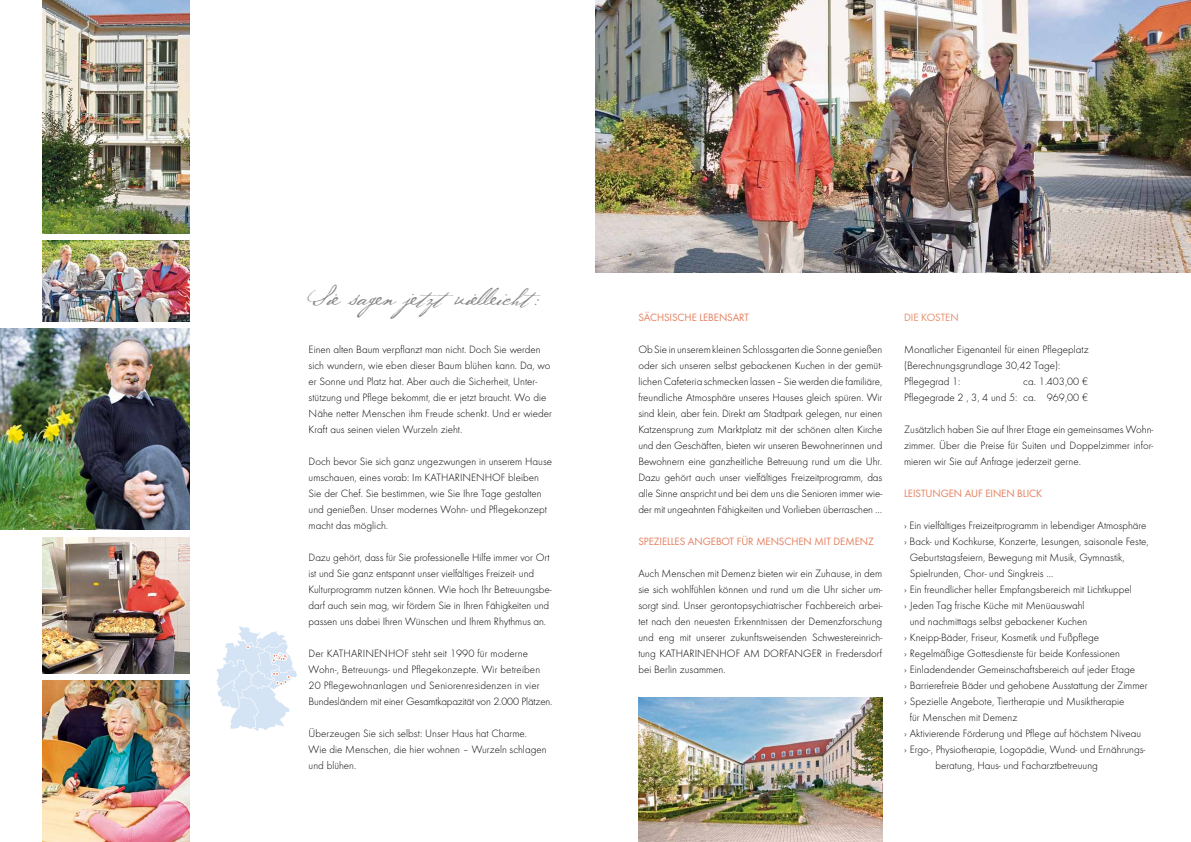
<style>
.page{position:relative;width:1191px;height:842px;background:#fff}
.page>*{position:absolute;margin:0;border:0;box-sizing:border-box;transform-origin:0 0}
.t1{font:26px "Baker Script";letter-spacing:-.03em;color:#87888a}
.t2{font:300 11px/16px "Futura T";color:#000}
.t3{font:11px "Futura T Boo";letter-spacing:-.005em;color:#e58160}
.t4{font:11px "Futura T Boo";letter-spacing:-.005em;color:#e88e6f}
</style>
<div class="page">
<img style="left:43px;top:537px;width:147px;height:136px">
<svg style="left:216px;top:626px;width:81px;height:105px"></svg>
<img style="left:43px;top:0;width:147px;height:233px">
<img style="left:43px;top:241px;width:146px;height:80px">
<img style="left:43px;top:681px;width:146px;height:161px">
<img style="left:0;top:329px;width:190px;height:200px">
<img style="left:595px;top:0;width:596px;height:273px">
<img style="left:638px;top:698px;width:244px;height:144px">
<h1 class="t1" style="left:309px;top:281px;width:232px">Sie sagen jetzt vielleicht :</h1>
<p class="t2" style="left:308px;top:342px;width:245px">Einen alten Baum verpflanzt man nicht. Doch Sie werden sich wundern, wie eben dieser Baum blühen kann. Da, wo er Sonne und Platz hat. Aber auch die Sicherheit, Unter&shy;stützung und Pflege bekommt, die er jetzt braucht. Wo die Nähe netter Menschen ihm Freude schenkt. Und er wieder Kraft aus seinen vielen Wurzeln zieht.</p>
<p class="t2" style="left:308px;top:454px;width:245px">Doch bevor Sie sich ganz ungezwungen in unserem Hause umschauen, eines vorab: Im KATHARINENHOF</p>
<p class="t2" style="left:308px;top:470px;width:240px;text-indent:199px">bleiben Sie der Chef. Sie bestimmen, wie Sie Ihre Tage gestalten und genießen. Unser modernes Wohn- und Pflegekonzept macht das möglich.</p>
<p class="t2" style="left:308px;top:550px;width:244px">Dazu gehört, dass für Sie professionelle H ilfe immer vor Ort ist und Sie ganz entspannt unser vielfältiges Freizeit- und Kulturprogramm nutzen können. Wie hoch Ihr Betreuungsbe&shy;darf auch sein mag, wir fördern Sie in Ihren Fähigkeiten und passen uns dabei Ihren Wünschen und Ihrem Rhythmus an.</p>
<p class="t2" style="left:308px;top:646px;width:65px">Der KATHARINENHOF</p>
<p class="t2" style="left:308px;top:646px;width:245px;text-indent:103px">steht seit 1990 für moderne Wohn-, Betreuungs- und Pflegekonzepte. Wir betreiben 20 Pflegewohnanlagen und Seniorenresidenzen in vier Bundesländern mit einer Gesamtkapazität von 2.000 Plätzen.</p>
<p class="t2" style="left:308px;top:726px;width:239px">Überzeugen Sie sich selbst: Unser Haus hat Charme.<br>Wie die Menschen, die hier wohnen – Wurzeln schlagen und blühen.</p>
<p class="t3" style="left:638px;top:311px;width:110px">SÄCHSISCHE LEBENSART</p>
<p class="t2" style="left:638px;top:342px;width:245px;text-align:justify">Ob Sie in unserem kleinen Schlossgarten die Sonne genießen oder sich unseren selbst gebackenen Kuchen in der gemüt&shy;lichen Cafeteria schmecken lassen – Sie werden die familiäre, freundliche Atmosphäre unseres Hauses gleich spüren. Wir sind klein, aber fein. Direkt am Stadtpark gelegen, nur einen Katzensprung zum Marktplatz mit der schönen alten Kirche und den Geschäften, bieten wir unseren Bewohnerinnen und Bewohnern eine ganzheitliche Betreuung rund um die Uhr.<br>Dazu gehört auch unser vielfältiges Freizeitprogramm, das alle Sinne anspricht und bei dem uns die Senioren immer wie&shy;der mit ungeahnten Fähigkeiten und Vorlieben überraschen …</p>
<p class="t3" style="left:638px;top:535px;width:237px">SPEZIELLES ANGEBOT FÜR MENSCHEN MIT DEMENZ</p>
<p class="t2" style="left:638px;top:566px;width:245px;text-align:justify">Auch Menschen mit Demenz bieten wir ein Zuhause, in dem sie sich wohlfühlen können und rund um die Uhr sicher um&shy;sorgt sind. Unser gerontopsychiatrischer Fachbereich arbei&shy;tet nach den neuesten Erkenntnissen der Demenzforschung und eng mit unserer zukunftsweisenden Schwestereinrich&shy;tung KATHARINENHOF</p>
<p class="t2" style="left:743px;top:646px;width:140px">Am Dorfanger in Fredersdorf</p>
<p class="t2" style="left:638px;top:662px;width:89px">bei Berlin zusammen.</p>
<p class="t4" style="left:904px;top:311px;width:56px">DIE KOSTEN</p>
<p class="t2" style="left:904px;top:342px;width:186px">Monatlicher Eigenanteil für einen Pflegeplatz (Berechnungsgrundlage 30,42 Tage):<br>Pflegegrad 1:</p>
<p class="t2" style="left:904px;top:374px;width:185px;text-align:right">ca. 1.403,00 €<br>Pflegegrade 2 , 3, 4 und 5: ca. 969,00 €</p>
<p class="t2" style="left:904px;top:422px;width:251px;text-align:justify">Zusätzlich haben Sie auf Ihrer Etage ein gemeinsames Wohn&shy;zimmer. Über die Preise für Suiten und Doppelzimmer infor&shy;mieren wir Sie auf Anfrage jederzeit gerne.</p>
<p class="t3" style="left:904px;top:487px;width:138px">LEISTUNGEN AUF EINEN BLICK</p>
<p class="t2" style="left:904px;top:518px;width:244px">› Ein vielfältiges Freizeitprogramm in lebendiger Atmosphäre</p>
<p class="t2" style="left:904px;top:534px;width:246px">› Back- und Kochkurse, Konzerte, Lesungen, saisonale Feste,</p>
<p class="t2" style="left:904px;top:550px;width:222px">Geburtstagsfeiern, Bewegung mit Musik, Gymnastik,</p>
<p class="t2" style="left:909px;top:566px;width:145px">Spielrunden, Chor- und Singkreis …</p>
<p class="t2" style="left:904px;top:582px;width:229px">› Ein freundlicher heller Empfangsbereich mit Lichtkuppel</p>
<p class="t2" style="left:904px;top:598px;width:182px">› Jeden Tag frische Küche mit Menüauswahl</p>
<p class="t2" style="left:909px;top:614px;width:179px">und nachmittags selbst gebackener Kuchen</p>
<p class="t2" style="left:904px;top:630px;width:197px">› Kneipp-Bäder, Friseur, Kosmetik und Fußpflege</p>
<p class="t2" style="left:904px;top:646px;width:217px">› Regelmäßige Gottesdienste für beide Konfessionen</p>
<p class="t2" style="left:904px;top:662px;width:232px">› Einladendender Gemeinschaftsbereich auf jeder Etage</p>
<p class="t2" style="left:904px;top:678px;width:245px">› Barrierefreie Bäder und gehobene Ausstattung der Zimmer</p>
<p class="t2" style="left:904px;top:694px;width:222px">› Spezielle Angebote, Tiertherapie und Musiktherapie</p>
<p class="t2" style="left:909px;top:710px;width:109px">für Menschen mit Demenz</p>
<p class="t2" style="left:904px;top:726px;width:238px">› Aktivierende Förderung und Pflege auf höchstem N iveau</p>
<p class="t2" style="left:904px;top:742px;width:243px">› Ergo-, Physiotherapie, Logopädie, Wund- und Ernährungs-</p>
<p class="t2" style="left:935px;top:758px;width:164px">beratung, Haus- und Facharztbetreuung</p>
</div>
